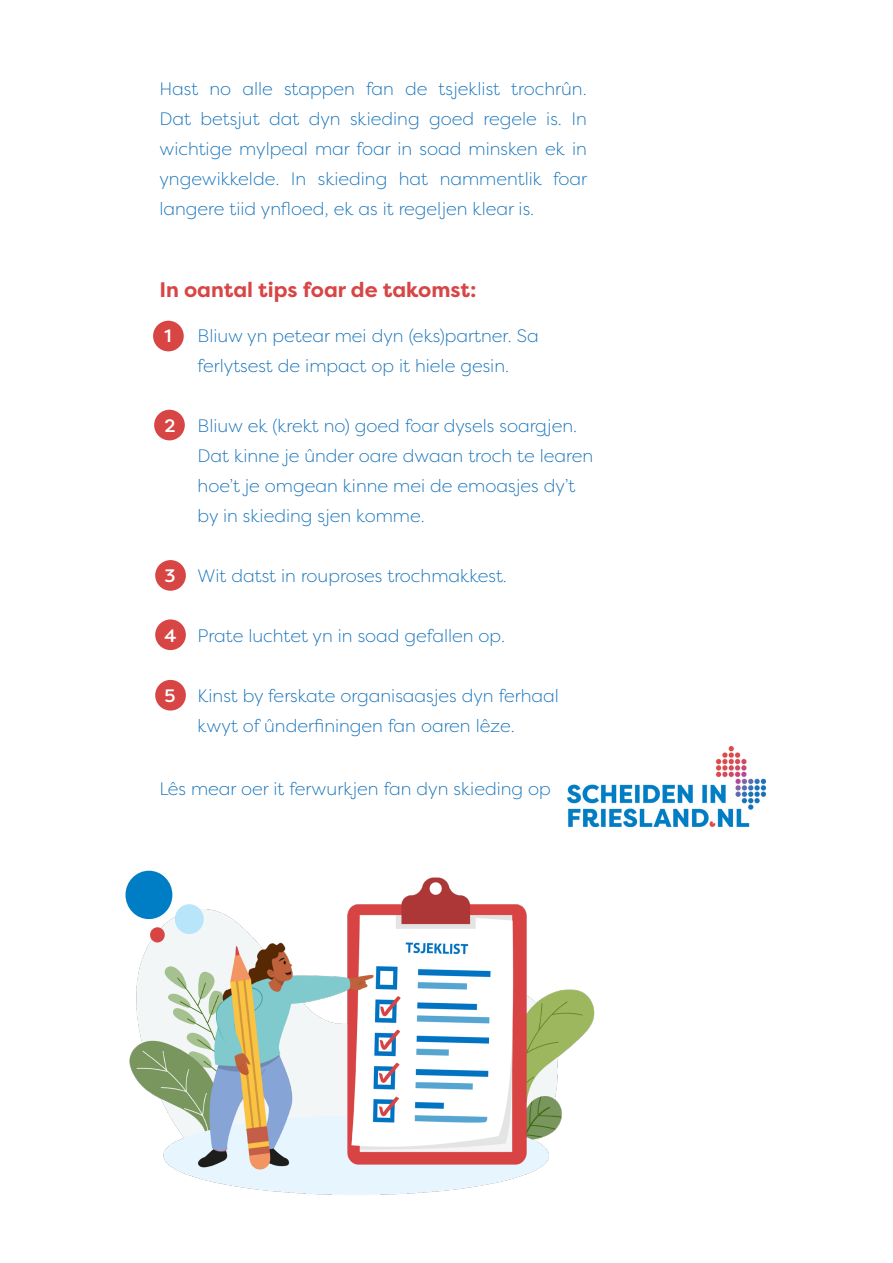
<style>
.page{position:relative;width:893px;height:1263px;background:#fff}
.page>*{position:absolute;margin:0;border:0;box-sizing:border-box;transform-origin:0 0}
.t1{font:700 21px "Filson Pro";color:#d84545}
.t2{font:300 18px/30px "Filson Pro";color:#1472b9}
.t3{font:500 18px "Filson Pro";color:#fff}
.s1{font-weight:500;color:#fff}
</style>
<div class="page">
<img style="left:568px;top:747px;width:197px;height:79px">
<div style="left:153px;top:321px;width:31px;height:30px;background:#d84545;border-radius:50%"></div>
<div style="left:154px;top:410px;width:31px;height:30px;background:#d84545;border-radius:50%"></div>
<div style="left:155px;top:560px;width:31px;height:31px;background:#d84545;border-radius:50%"></div>
<div style="left:155px;top:619px;width:31px;height:31px;background:#d84545;border-radius:50%"></div>
<div style="left:155px;top:680px;width:31px;height:30px;background:#d84545;border-radius:50%"></div>
<img style="left:125px;top:870px;width:470px;height:325px">
<div style="left:126px;top:871px;width:46px;height:48px;background:#007ec5;border-radius:50%"></div>
<div style="left:175px;top:904px;width:29px;height:30px;background:#b9e5fa;border-radius:50%"></div>
<div style="left:150px;top:927px;width:15px;height:15px;background:#d84545;border-radius:50%"></div>
<p class="t2" style="left:159px;top:73px;width:429px;text-align:justify">Hast no alle stappen fan de tsjeklist trochrûn.<br>Dat betsjut dat dyn skieding goed regele is. In wichtige mylpeal mar foar in soad minsken ek in yngewikkelde. In skieding hat nammentlik foar langere tiid ynfloed, ek as it regeljen klear is.</p>
<p class="t1" style="left:159px;top:277px;width:319px">In oantal tips foar de takomst:</p>
<p class="t3" style="left:165px;top:323px;width:9px">1</p>
<p class="t2" style="left:198px;top:320px;width:343px">Bliuw yn petear mei dyn (eks)partner. Sa ferlytsest de impact op it hiele gesin.</p>
<p class="t2" style="left:198px;top:410px;width:397px;text-indent:-33px"><span class="s1">2</span> Bliuw ek (krekt no) goed foar dysels soargjen.<br>Dat kinne je ûnder oare dwaan troch te learen hoe’t je omgean kinne mei de emoasjes dy’t by in skieding sjen komme.</p>
<p class="t2" style="left:165px;top:560px;width:344px"><span class="s1">3</span> Wit datst in rouproses trochmakkest.</p>
<p class="t2" style="left:165px;top:620px;width:342px"><span class="s1">4</span> Prate luchtet yn in soad gefallen op.</p>
<p class="t2" style="left:198px;top:680px;width:363px;text-indent:-33px"><span class="s1">5</span> Kinst by ferskate organisaasjes dyn ferhaal kwyt of ûnderfiningen fan oaren lêze.</p>
<p class="t2" style="left:159px;top:773px;width:393px">Lês mear oer it ferwurkjen fan dyn skieding op</p>
</div>
